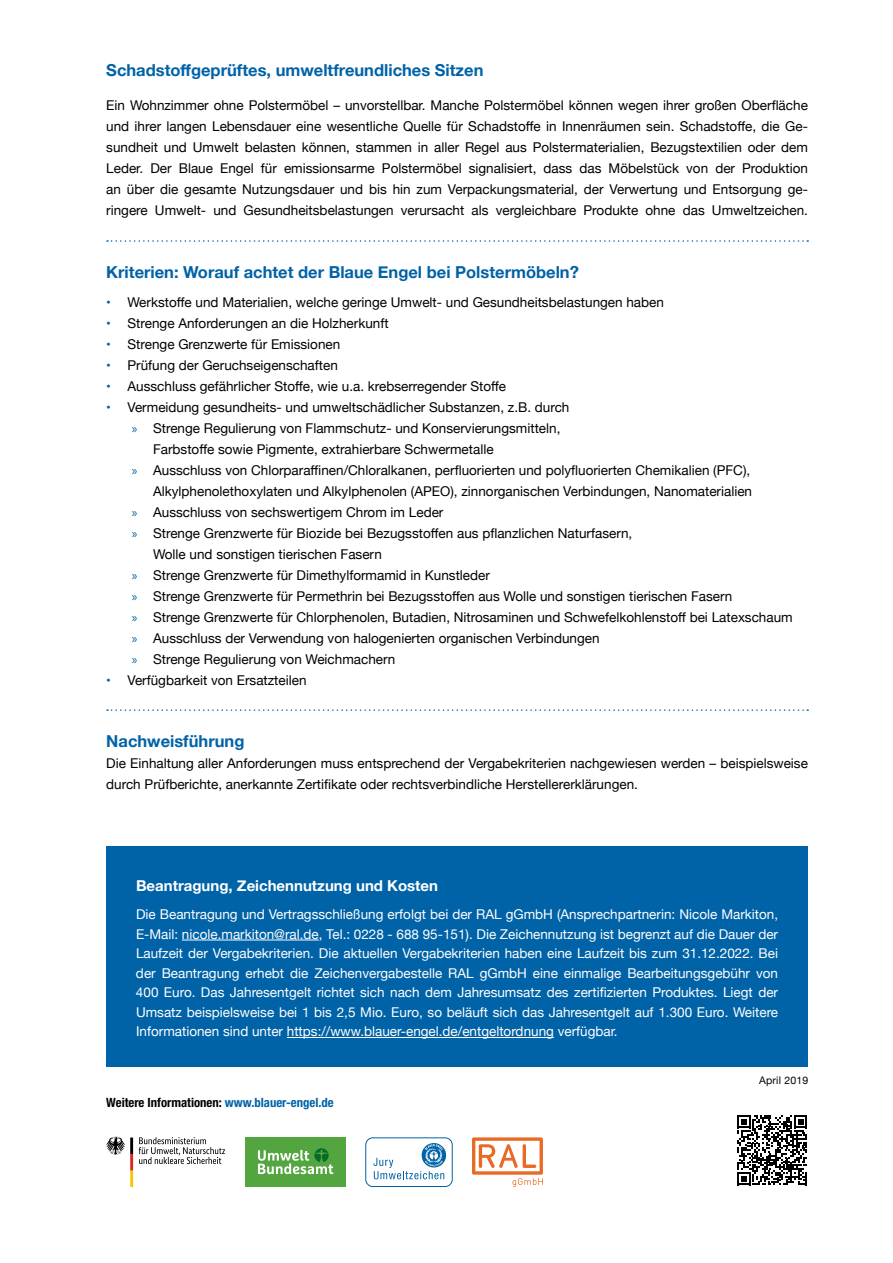
<style>
.page{position:relative;width:893px;height:1263px;background:#fff}
.page>*{position:absolute;margin:0;border:0;box-sizing:border-box;transform-origin:0 0}
.t1{font:700 16.5px "Helvetica Neue";color:#0062a7}
.t2{font:700 15px "Helvetica Neue";color:#fff}
.t3{font:13.5px/21px "Helvetica Neue";color:#000;text-align:justify}
.t4{font:13.5px/19.5px "Helvetica Neue";color:#fff;text-align:justify}
.t5{font:700 condensed 12.75px "Helvetica Neue LT";color:#000}
.t6{font:10.5px "Helvetica Neue";letter-spacing:.02em;color:#000}
.s1{color:#0062a7}
.s2{font-family:"Myriad Pro";color:#0062a7}
</style>
<div class="page">
<svg style="left:107px;top:240px;width:701px;height:2px"></svg>
<svg style="left:107px;top:709px;width:701px;height:2px"></svg>
<div style="left:106px;top:847px;width:702px;height:220px;background:#0062a7"></div>
<hr style="left:182px;top:940px;width:137px;height:1px;background:#fff">
<hr style="left:287px;top:1037px;width:267px;height:1px;background:#fff">
<svg style="left:737px;top:1115px;width:70px;height:70px"></svg>
<div style="left:245px;top:1137px;width:101px;height:50px;background:#53a53f"></div>
<svg style="left:258px;top:1148px;width:75px;height:26px"></svg>
<svg style="left:472px;top:1138px;width:71px;height:49px"></svg>
<div style="left:365px;top:1137px;width:88px;height:50px;border:1px solid #0062a7;border-radius:7px"></div>
<svg style="left:373px;top:1143px;width:73px;height:36px"></svg>
<svg style="left:139px;top:1137px;width:86px;height:27px"></svg>
<svg style="left:106px;top:1137px;width:27px;height:50px"></svg>
<p class="t1" style="left:106px;top:57px;width:379px">Schadstoffgeprüftes, umweltfreundliches Sitzen</p>
<p class="t3" style="left:106px;top:95px;width:703px">Ein Wohnzimmer ohne Polstermöbel – unvorstellbar. Manche Polstermöbel können wegen ihrer großen Oberfläche und ihrer langen Lebensdauer eine wesentliche Quelle für Schadstoffe in Innenräumen sein. Schadstoffe, die Ge&shy;sundheit und Umwelt belasten können, stammen in aller Regel aus Polstermaterialien, Bezugstextilien oder dem Leder. Der Blaue Engel für emissionsarme Polstermöbel signalisiert, dass das Möbelstück von der Produktion an über die gesamte Nutzungsdauer und bis hin zum Verpackungsmaterial, der Verwertung und Entsorgung ge&shy;ringere Umwelt- und Gesundheitsbelastungen verursacht als vergleichbare Produkte ohne das Umweltzeichen.</p>
<p class="t1" style="left:106px;top:259px;width:474px">Kriterien: Worauf achtet der Blaue Engel bei Polstermöbeln?</p>
<p class="t3" style="left:106px;top:293px;width:559px"><span class="s1">•</span> Werkstoffe und Materialien, welche geringe Umwelt- und Gesundheitsbelastungen haben</p>
<p class="t3" style="left:106px;top:314px;width:284px"><span class="s1">•</span> Strenge Anforderungen an die Holzherkunft</p>
<p class="t3" style="left:106px;top:335px;width:236px"><span class="s1">•</span> Strenge Grenzwerte für Emissionen</p>
<p class="t3" style="left:106px;top:356px;width:233px"><span class="s1">•</span> Prüfung der Geruchseigenschaften</p>
<p class="t3" style="left:106px;top:377px;width:401px"><span class="s1">•</span> Ausschluss gefährlicher Stoffe, wie u.a. krebserregender Stoffe</p>
<p class="t3" style="left:106px;top:398px;width:465px"><span class="s1">•</span> Vermeidung gesundheits- und umweltschädlicher Substanzen, z.B. durch</p>
<p class="t3" style="left:132px;top:419px;width:430px"><span class="s2">»</span> Strenge Regulierung von Flammschutz- und Konservierungsmitteln,</p>
<p class="t3" style="left:153px;top:440px;width:342px">Farbstoffe sowie Pigmente, extrahierbare Schwermetalle</p>
<p class="t3" style="left:132px;top:461px;width:620px"><span class="s2">»</span> Ausschluss von Chlorparaffinen/Chloralkanen, perfluorierten und polyfluorierten Chemikalien (PFC),</p>
<p class="t3" style="left:153px;top:482px;width:600px">Alkylphenolethoxylaten und Alkylphenolen (APEO), zinnorganischen Verbindungen, Nanomaterialien</p>
<p class="t3" style="left:132px;top:503px;width:313px"><span class="s2">»</span> Ausschluss von sechswertigem Chrom im Leder</p>
<p class="t3" style="left:132px;top:524px;width:502px"><span class="s2">»</span> Strenge Grenzwerte für Biozide bei Bezugsstoffen aus pflanzlichen Naturfasern,</p>
<p class="t3" style="left:153px;top:545px;width:230px">Wolle und sonstigen tierischen Fasern</p>
<p class="t3" style="left:132px;top:566px;width:360px"><span class="s2">»</span> Strenge Grenzwerte für Dimethylformamid in Kunstleder</p>
<p class="t3" style="left:132px;top:587px;width:602px"><span class="s2">»</span> Strenge Grenzwerte für Permethrin bei Bezugsstoffen aus Wolle und sonstigen tierischen Fasern</p>
<p class="t3" style="left:132px;top:608px;width:662px"><span class="s2">»</span> Strenge Grenzwerte für Chlorphenolen, Butadien, Nitrosaminen und Schwefelkohlenstoff bei Latexschaum</p>
<p class="t3" style="left:132px;top:629px;width:469px"><span class="s2">»</span> Ausschluss der Verwendung von halogenierten organischen Verbindungen</p>
<p class="t3" style="left:132px;top:650px;width:265px"><span class="s2">»</span> Strenge Regulierung von Weichmachern</p>
<p class="t3" style="left:106px;top:671px;width:202px"><span class="s1">•</span> Verfügbarkeit von Ersatzteilen</p>
<p class="t1" style="left:106px;top:728px;width:140px">Nachweisführung</p>
<p class="t3" style="left:106px;top:753px;width:703px">Die Einhaltung aller Anforderungen muss entsprechend der Vergabekriterien nachgewiesen werden – beispielsweise durch Prüfberichte, anerkannte Zertifikate oder rechtsverbindliche Herstellererklärungen.</p>
<p class="t2" style="left:136px;top:874px;width:304px">Beantragung, Zeichennutzung und Kosten</p>
<p class="t4" style="left:136px;top:905px;width:644px">Die Beantragung und Vertragsschließung erfolgt bei der RAL gGmbH (Ansprechpartnerin: Nicole Markiton, E-Mail: nicole.markiton@ral.de, Tel.: 0228 - 688 95-151). Die Zeichennutzung ist begrenzt auf die Dauer der Laufzeit der Vergabekriterien. Die aktuellen Vergabekriterien haben eine Laufzeit bis zum 31.12.2022. Bei der Beantragung erhebt die Zeichenvergabestelle RAL gGmbH eine einmalige Bearbeitungsgebühr von 400 Euro. Das Jahresentgelt richtet sich nach dem Jahresumsatz des zertifizierten Produktes. Liegt der Umsatz beispielsweise bei 1 bis 2,5 Mio. Euro, so beläuft sich das Jahresentgelt auf 1.300 Euro. Weitere Informationen sind unter https://www.blauer-engel.de/entgeltordnung verfügbar.</p>
<p class="t5" style="left:106px;top:1095px;width:229px">Weitere Informationen: <span class="s1">www.blauer-engel.de</span></p>
<p class="t6" style="left:759px;top:1072px;width:51px">April 2019</p>
</div>
